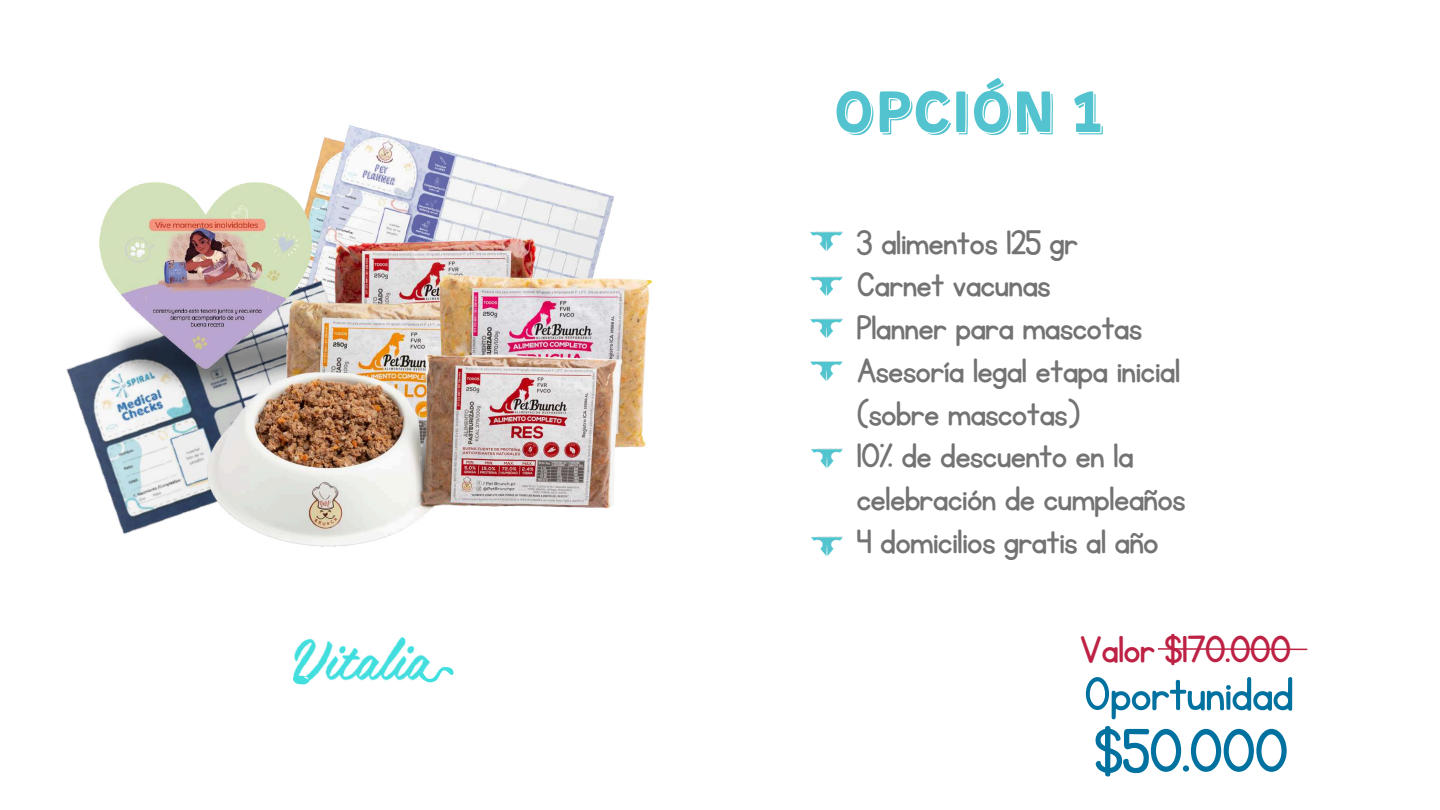
<style>
.page{position:relative;width:1440px;height:810px;background:#fff}
.page>*{position:absolute;margin:0;border:0;box-sizing:border-box;transform-origin:0 0}
.t1{font:70.8px "KG Primary Penmanship";color:#0172a0}
.t2{font:60px "Kent 4 F Shadowed";color:#53c4cf}
.t3{font:54.2px "KG Primary Penmanship";letter-spacing:-.02em;color:#0172a0}
.t4{font:43.9px "KG Primary Penmanship";letter-spacing:-.02em;color:#bd2143}
.t5{font:39.7px/42.8px "KG Primary Penmanship";letter-spacing:-.02em;color:#737373}
</style>
<div class="page">
<img style="left:374px;top:132px;width:241px;height:114px">
<img style="left:66px;top:220px;width:353px;height:293px">
<img style="left:72px;top:125px;width:302px;height:301px">
<img style="left:333px;top:237px;width:203px;height:9px">
<img style="left:116px;top:246px;width:537px;height:301px">
<img style="left:810px;top:232px;width:33px;height:19px">
<img style="left:810px;top:277px;width:33px;height:19px">
<img style="left:810px;top:319px;width:33px;height:19px">
<img style="left:810px;top:361px;width:33px;height:20px">
<img style="left:811px;top:536px;width:32px;height:20px">
<img style="left:811px;top:448px;width:32px;height:20px">
<img style="left:294px;top:637px;width:136px;height:44px">
<svg style="left:417px;top:661px;width:37px;height:22px"></svg>
<svg style="left:293px;top:675px;width:17px;height:10px"></svg>
<svg style="left:1158px;top:648px;width:150px;height:3px"></svg>
<h2 class="t2" style="left:833px;top:87px;width:271px">Opción 1</h2>
<p class="t5" style="left:856px;top:222px;width:331px">3 alimentos 125 gr<br>Carnet vacunas<br>Planner para mascotas<br>Asesoría legal etapa inicial (sobre mascotas)<br>10% de descuento en la celebración de cumpleaños<br>4 domicilios gratis al año</p>
<p class="t4" style="left:1080px;top:628px;width:213px">Valor $170.000</p>
<h3 class="t3" style="left:1084px;top:668px;width:212px">Oportunidad</h3>
<h1 class="t1" style="left:1094px;top:717px;width:196px">$50.000</h1>
</div>
